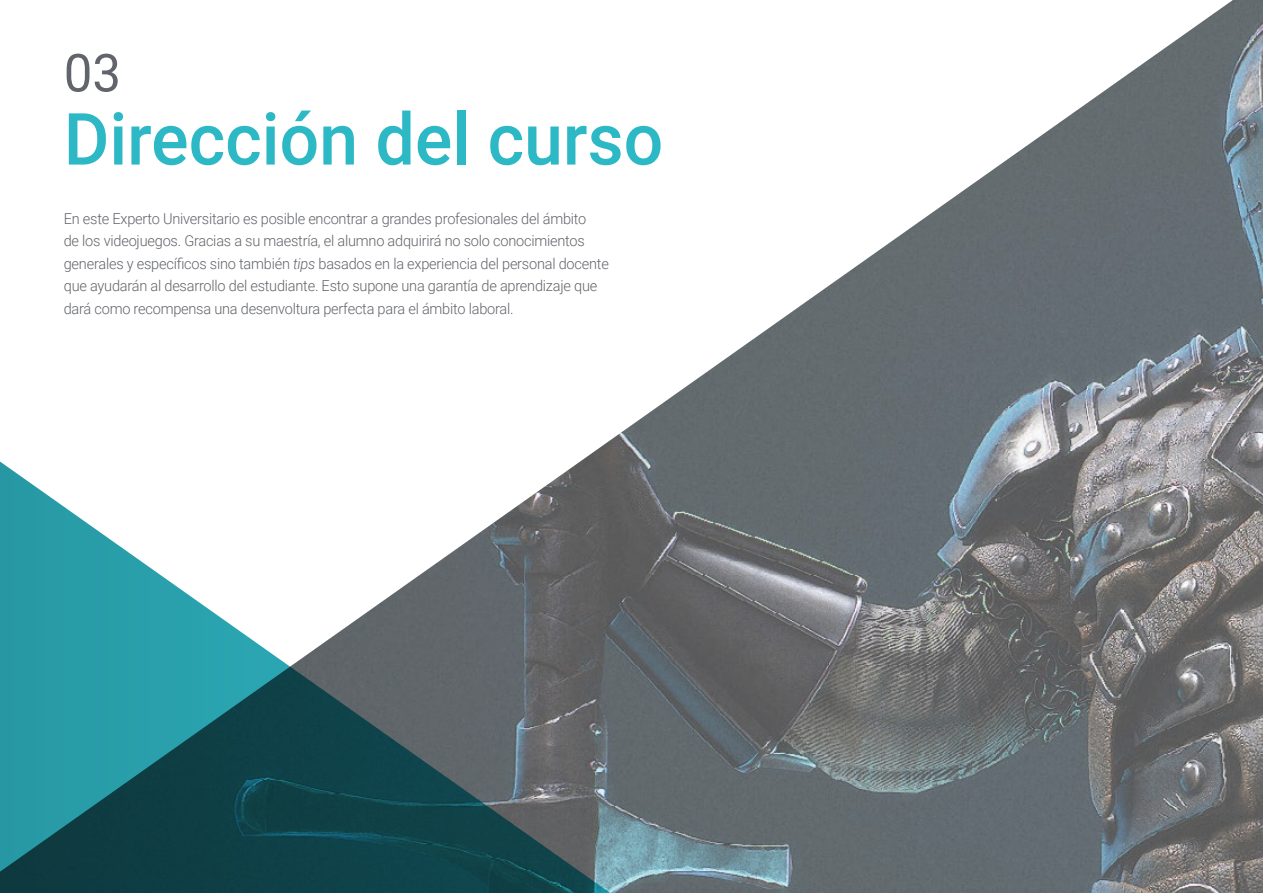
<style>
.page{position:relative;width:1263px;height:893px;background:#fff}
.page>*{position:absolute;margin:0;border:0;box-sizing:border-box;transform-origin:0 0}
.t1{font:500 72px "Roboto";color:#2db8c5}
.t2{font:52.5px "Roboto";color:#61646a}
.t3{font:300 15px/22.5px "Roboto";letter-spacing:-.015em;color:#61646a}
.s1{font-style:italic}
</style>
<div class="page">
<img style="left:602px;top:0;width:661px;height:893px">
<svg style="left:0;top:446px;width:640px;height:447px"></svg>
<h2 class="t2" style="left:64px;top:36px;width:59px">03</h2>
<h1 class="t1" style="left:64px;top:89px;width:601px">Dirección del curso</h1>
<p class="t3" style="left:64px;top:207px;width:547px">En este Experto Universitario es posible encontrar a grandes profesionales del ámbito<br>de los videojuegos. Gracias a su maestría, el alumno adquirirá no solo conocimientos generales y específicos sino también <span class="s1">tips</span> basados en la experiencia del personal docente que ayudarán al desarrollo del estudiante. Esto supone una garantía de aprendizaje que dará como recompensa una desenvoltura perfecta para el ámbito laboral.</p>
</div>
